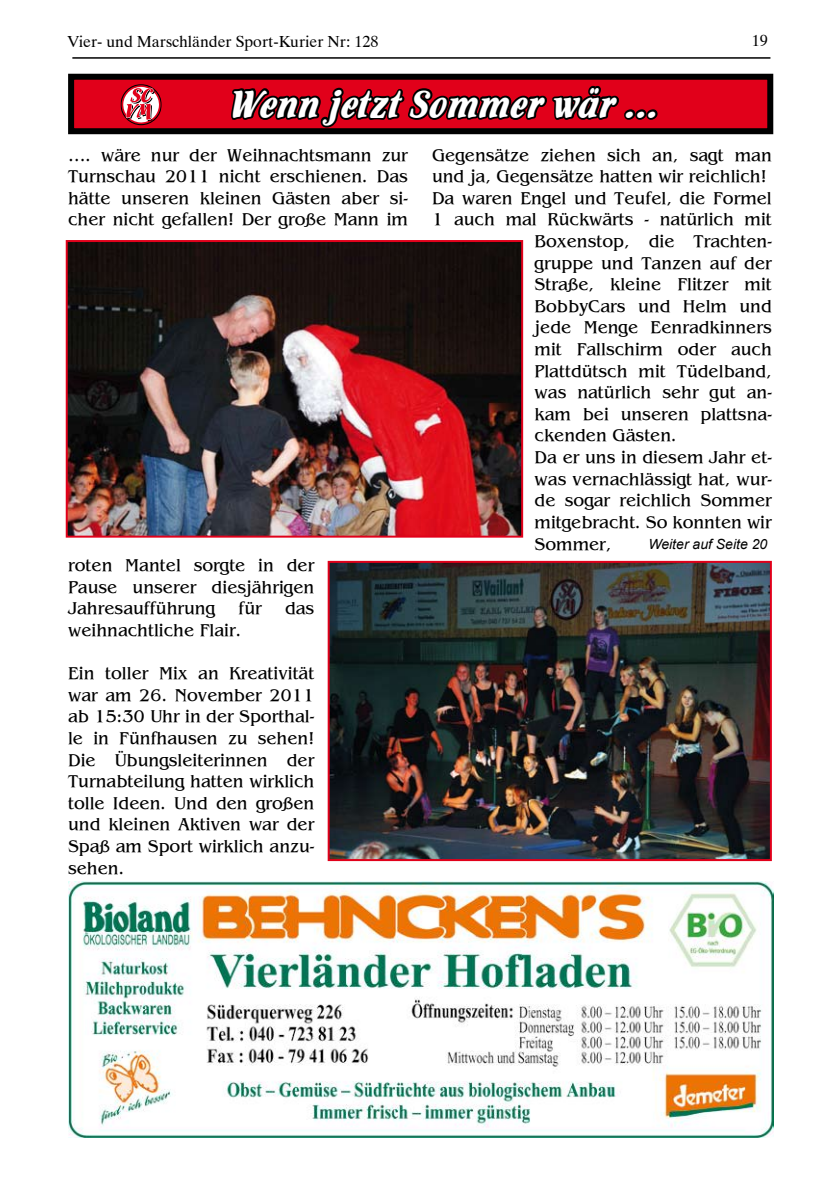
<style>
.page{position:relative;width:840px;height:1191px;background:#fff}
.page>*{position:absolute;margin:0;border:0;box-sizing:border-box;transform-origin:0 0}
.t1{font:40.8px "Flamenco D";letter-spacing:.04em;color:#fff;scale:.91 1}
.t2{font:18px/21.6px "Bangle Normal";color:#000;text-align:justify}
.t3{font:16px "Dutch 801 BT";color:#000}
.t4{font:italic 14px "Arial";color:#000}
</style>
<div class="page">
<hr style="left:72px;top:57px;width:698px;height:2px;background:#000">
<img style="left:68px;top:881px;width:704px;height:256px">
<img style="left:330px;top:564px;width:438px;height:294px">
<div style="left:327px;top:561px;width:444px;height:300px;border:2px solid #e1001a"></div>
<img style="left:69px;top:243px;width:451px;height:291px">
<div style="left:66px;top:240px;width:457px;height:297px;border:2px solid #e1001a"></div>
<div style="left:71px;top:77px;width:698px;height:54px;background:#e1001a"></div>
<div style="left:68px;top:74px;width:704px;height:60px;border:6px solid #000"></div>
<svg style="left:120px;top:84px;width:42px;height:41px"></svg>
<svg style="left:121px;top:85px;width:39px;height:39px"></svg>
<svg style="left:122px;top:86px;width:37px;height:37px"></svg>
<svg style="left:229px;top:57px;width:431px;height:78px"></svg>
<p class="t3" style="left:67px;top:32px;width:313px">Vier- und Marschländer Sport-Kurier Nr: 128</p>
<p class="t3" style="left:751px;top:31px;width:17px">19</p>
<h1 class="t1" style="left:231px;top:80px;width:470px">Wenn jetzt Sommer wär ...</h1>
<p class="t2" style="left:68px;top:143px;width:341px">…. wäre nur der Weihnachtsmann zur Turnschau 2011 nicht erschienen. Das hätte unseren kleinen Gästen aber si&shy;cher nicht gefallen! Der große Mann im</p>
<p class="t2" style="left:68px;top:553px;width:248px">roten Mantel sorgte in der Pause unserer diesjährigen Jahresaufführung</p>
<p class="t2" style="left:238px;top:597px;width:25px">für</p>
<p class="t2" style="left:285px;top:597px;width:31px">das</p>
<p class="t2" style="left:68px;top:618px;width:175px">weihnachtliche Flair.</p>
<p class="t2" style="left:68px;top:661px;width:248px">Ein toller Mix an Kreativität war am 26. November 2011 ab 15:30 Uhr in der Sporthal&shy;le in Fünfhausen zu sehen!<br>Die Übungsleiterinnen der Turnabteilung hatten wirklich tolle Ideen. Und den großen und kleinen Aktiven war der Spaß am Sport wirklich anzu&shy;sehen.</p>
<p class="t2" style="left:432px;top:143px;width:341px">Gegensätze ziehen sich an, sagt man</p>
<p class="t2" style="left:432px;top:165px;width:336px">und ja, Gegensätze hatten wir reichlich!</p>
<p class="t2" style="left:432px;top:186px;width:341px">Da waren Engel und Teufel, die Formel</p>
<p class="t2" style="left:432px;top:208px;width:341px">1 auch mal Rückwärts - natürlich mit</p>
<p class="t2" style="left:534px;top:229px;width:238px">Boxenstop, die Trachten-</p>
<p class="t2" style="left:534px;top:251px;width:238px">gruppe und Tanzen auf der</p>
<p class="t2" style="left:534px;top:273px;width:238px">Straße, kleine Flitzer mit</p>
<p class="t2" style="left:534px;top:294px;width:239px">BobbyCars und Helm und</p>
<p class="t2" style="left:534px;top:316px;width:238px">jede Menge Eenradkinners</p>
<p class="t2" style="left:534px;top:337px;width:238px">mit Fallschirm oder auch</p>
<p class="t2" style="left:534px;top:359px;width:238px">Plattdütsch mit Tüdelband,</p>
<p class="t2" style="left:534px;top:381px;width:238px">was natürlich sehr gut an-</p>
<p class="t2" style="left:534px;top:402px;width:238px">kam bei unseren plattsna-</p>
<p class="t2" style="left:534px;top:424px;width:144px">ckenden Gästen.</p>
<p class="t2" style="left:534px;top:445px;width:238px">Da er uns in diesem Jahr et-</p>
<p class="t2" style="left:534px;top:467px;width:238px">was vernachlässigt hat, wur-</p>
<p class="t2" style="left:534px;top:489px;width:238px">de sogar reichlich Sommer</p>
<p class="t2" style="left:534px;top:510px;width:238px">mitgebracht. So konnten wir</p>
<p class="t2" style="left:534px;top:532px;width:78px">Sommer,</p>
<p class="t4" style="left:648px;top:535px;width:120px">Weiter auf Seite 20</p>
</div>
